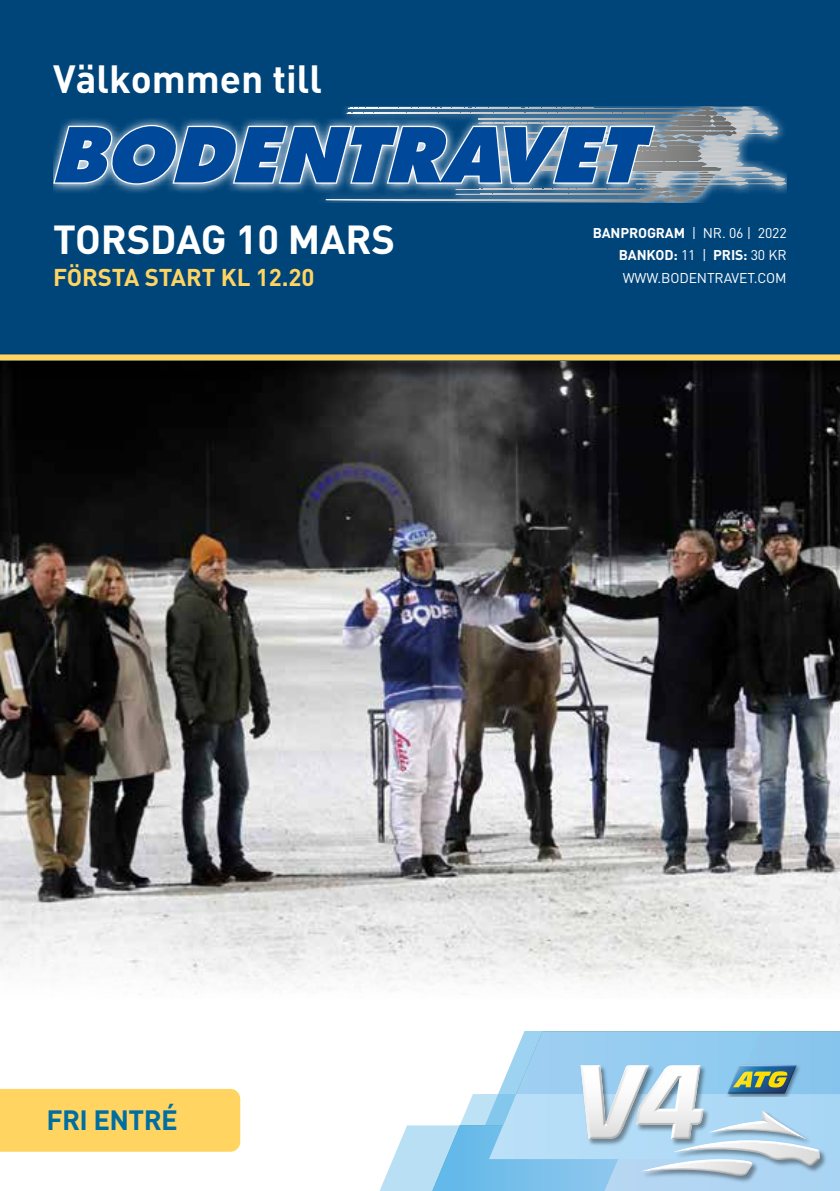
<style>
.page{position:relative;width:840px;height:1191px;background:#fff}
.page>*{position:absolute;margin:0;border:0;box-sizing:border-box;transform-origin:0 0}
.t1{font:700 40px "DIN";letter-spacing:-.005em;color:#fff}
.t2{font:700 38.8px "DIN";color:#fff}
.t3{font:700 27.6px "DIN";letter-spacing:-.02em;color:#006ea0}
.t4{font:700 24px "DIN";letter-spacing:-.005em;color:#ffd461}
.t5{font:14px/22px "DIN";letter-spacing:-.01em;color:#fff;text-align:justify}
.s1{font-weight:700}
</style>
<div class="page">
<img style="left:0;top:379px;width:839px;height:612px">
<div style="left:0;top:0;width:839px;height:360px;background:#00457a"></div>
<svg style="left:53px;top:107px;width:733px;height:95px"></svg>
<svg style="left:0;top:360px;width:839px;height:19px;background:#151616"></svg>
<div style="left:0;top:354px;width:839px;height:6px;background:#ffd461"></div>
<div style="left:0;top:1089px;width:240px;height:62px;background:#ffd461"></div>
<svg style="left:379px;top:1031px;width:460px;height:160px"></svg>
<h2 class="t2" style="left:53px;top:54px;width:270px">Välkommen till</h2>
<h1 class="t1" style="left:53px;top:214px;width:343px">TORSDAG 10 MARS</h1>
<h3 class="t4" style="left:53px;top:262px;width:262px">FÖRSTA START KL 12.20</h3>
<p class="t5" style="left:618px;top:222px;width:169px;text-indent:-26px"><span class="s1">BANPROGRAM</span> | NR. 06 | 2022<br><span class="s1">BANKOD:</span> 11 | <span class="s1">PRIS:</span> 30 KR WWW.BODENTRAVET.COM</p>
<h3 class="t3" style="left:46px;top:1101px;width:133px">FRI ENTRÉ</h3>
</div>
